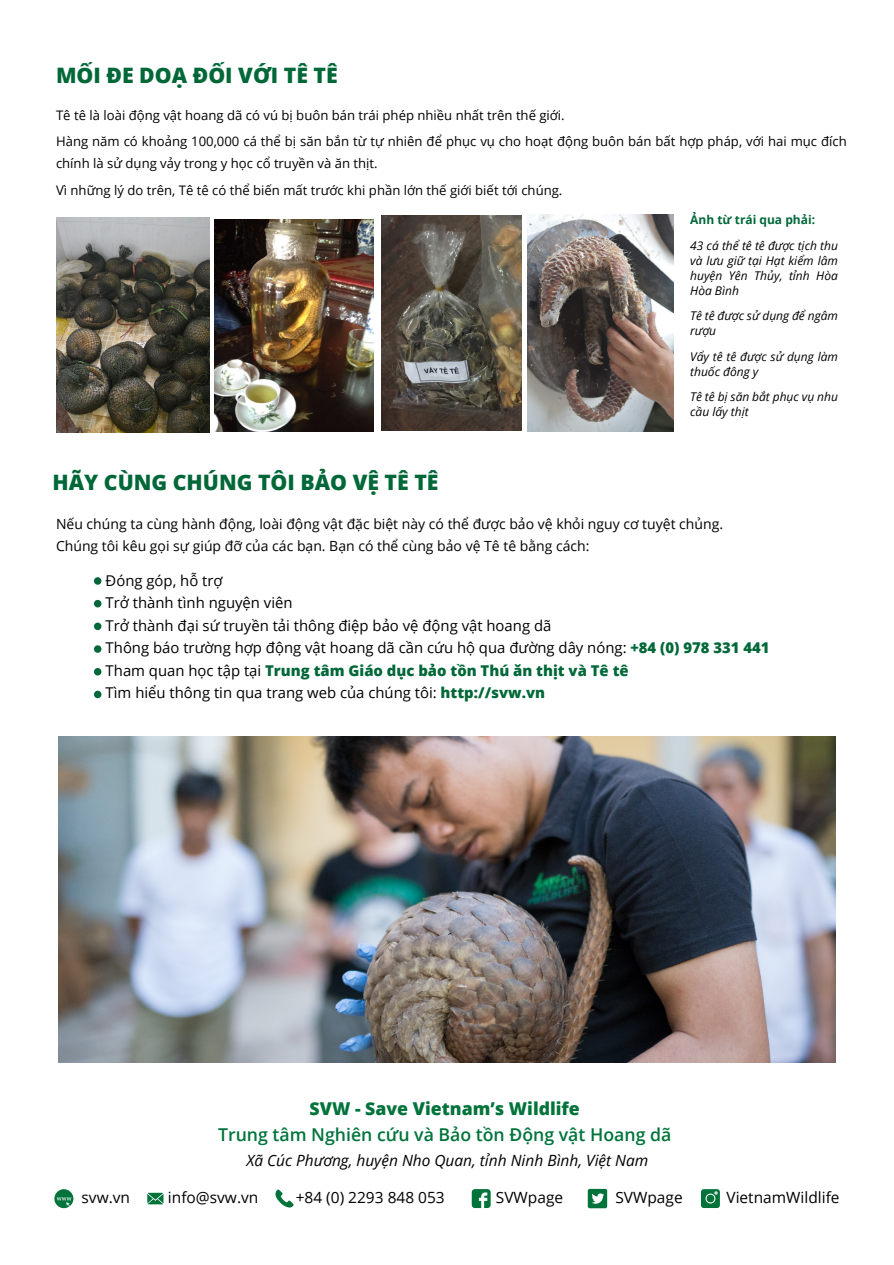
<style>
.page{position:relative;width:894px;height:1265px;background:#fff}
.page>*{position:absolute;margin:0;border:0;box-sizing:border-box;transform-origin:0 0}
.t1{font:800 21.3px "Open Sans";color:#006838}
.t2{font:600 17.7px "Open Sans";color:#00733b}
.t3{font:800 17.7px "Open Sans";color:#00733b}
.t4{font:15.45px "Open Sans";color:#000}
.t5{font:italic 15.45px "Open Sans";color:#000}
.t6{font:14.85px/22.5px "Open Sans";color:#000}
.t7{font:13.95px/22.5px "Open Sans";color:#000}
.t8{font:13.05px/26.2px "Open Sans";color:#000}
.t9{font:italic 12px/15px "Open Sans";color:#000}
.t10{font:700 12px "Open Sans";color:#006838}
.s1{font-weight:800;color:#006838}
</style>
<div class="page">
<img style="left:528px;top:214px;width:145px;height:217px">
<img style="left:215px;top:219px;width:158px;height:212px">
<img style="left:381px;top:215px;width:140px;height:216px">
<img style="left:56px;top:218px;width:154px;height:215px">
<img style="left:59px;top:736px;width:777px;height:326px">
<svg style="left:54px;top:1189px;width:19px;height:19px"></svg>
<svg style="left:147px;top:1192px;width:16px;height:12px"></svg>
<svg style="left:275px;top:1189px;width:19px;height:18px"></svg>
<svg style="left:472px;top:1189px;width:19px;height:19px"></svg>
<svg style="left:701px;top:1189px;width:19px;height:19px"></svg>
<div style="left:707px;top:1194px;width:7px;height:8px;background:#00733b;border-radius:50%"></div>
<svg style="left:588px;top:1188px;width:19px;height:20px"></svg>
<div style="left:94px;top:577px;width:7px;height:7px;background:#006838;border-radius:50%"></div>
<div style="left:94px;top:600px;width:7px;height:7px;background:#006838;border-radius:50%"></div>
<div style="left:94px;top:622px;width:7px;height:8px;background:#006838;border-radius:50%"></div>
<div style="left:94px;top:645px;width:7px;height:8px;background:#006838;border-radius:50%"></div>
<div style="left:94px;top:668px;width:7px;height:7px;background:#006838;border-radius:50%"></div>
<div style="left:94px;top:690px;width:7px;height:8px;background:#006838;border-radius:50%"></div>
<h1 class="t1" style="left:56px;top:59px;width:283px">MỐI ĐE DOẠ ĐỐI VỚI TÊ TÊ</h1>
<p class="t8" style="left:56px;top:101px;width:792px">Tê tê là loài động vật hoang dã có vú bị buôn bán trái phép nhiều nhất trên thế giới.<br>Hàng năm có khoảng 100,000 cá thể bị săn bắn từ tự nhiên để phục vụ cho hoạt động buôn bán bất hợp pháp, với hai mục đích</p>
<p class="t8" style="left:56px;top:150px;width:508px">chính là sử dụng vảy trong y học cổ truyền và ăn thịt.<br>Vì những lý do trên, Tê tê có thể biến mất trước khi phần lớn thế giới biết tới chúng.</p>
<h1 class="t1" style="left:53px;top:466px;width:388px">HÃY CÙNG CHÚNG TÔI BẢO VỆ TÊ TÊ</h1>
<p class="t10" style="left:690px;top:211px;width:126px">Ảnh từ trái qua phải:</p>
<p class="t9" style="left:690px;top:237px;width:149px;text-align:justify">43 cá thể tê tê được tịch thu và lưu giữ tại Hạt kiểm lâm huyện Yên Thủy, tỉnh Hòa Hòa Bình</p>
<p class="t9" style="left:690px;top:308px;width:149px">Tê tê được sử dụng để ngâm rượu</p>
<p class="t9" style="left:690px;top:348px;width:149px">Vẩy tê tê được sử dụng làm thuốc đông y</p>
<p class="t9" style="left:690px;top:389px;width:149px">Tê tê bị săn bắt phục vụ nhu cầu lấy thịt</p>
<p class="t7" style="left:56px;top:512px;width:669px">Nếu chúng ta cùng hành động, loài động vật đặc biệt này có thể được bảo vệ khỏi nguy cơ tuyệt chủng.<br>Chúng tôi kêu gọi sự giúp đỡ của các bạn. Bạn có thể cùng bảo vệ Tê tê bằng cách:</p>
<p class="t6" style="left:106px;top:569px;width:665px">Đóng góp, hỗ trợ<br>Trở thành tình nguyện viên<br>Trở thành đại sứ truyền tải thông điệp bảo vệ động vật hoang dã<br>Thông báo trường hợp động vật hoang dã cần cứu hộ qua đường dây nóng: <span class="s1">+84 (0) 978 331 441<br></span>Tham quan học tập tại <span class="s1">Trung tâm Giáo dục bảo tồn Thú ăn thịt và Tê tê<br></span>Tìm hiểu thông tin qua trang web của chúng tôi: <span class="s1">http://svw.vn</span></p>
<h2 class="t3" style="left:310px;top:1095px;width:272px">SVW - Save Vietnam’s Wildlife</h2>
<h2 class="t2" style="left:218px;top:1122px;width:455px">Trung tâm Nghiên cứu và Bảo tồn Động vật Hoang dã</h2>
<p class="t5" style="left:246px;top:1150px;width:404px">Xã Cúc Phương, huyện Nho Quan, tỉnh Ninh Bình, Việt Nam</p>
<p class="t4" style="left:82px;top:1186px;width:50px">svw.vn</p>
<p class="t4" style="left:168px;top:1186px;width:92px">info@svw.vn</p>
<p class="t4" style="left:296px;top:1186px;width:151px">+84 (0) 2293 848 053</p>
<p class="t4" style="left:496px;top:1186px;width:69px">SVWpage</p>
<p class="t4" style="left:615px;top:1186px;width:69px">SVWpage</p>
<p class="t4" style="left:726px;top:1186px;width:115px">VietnamWildlife</p>
</div>
